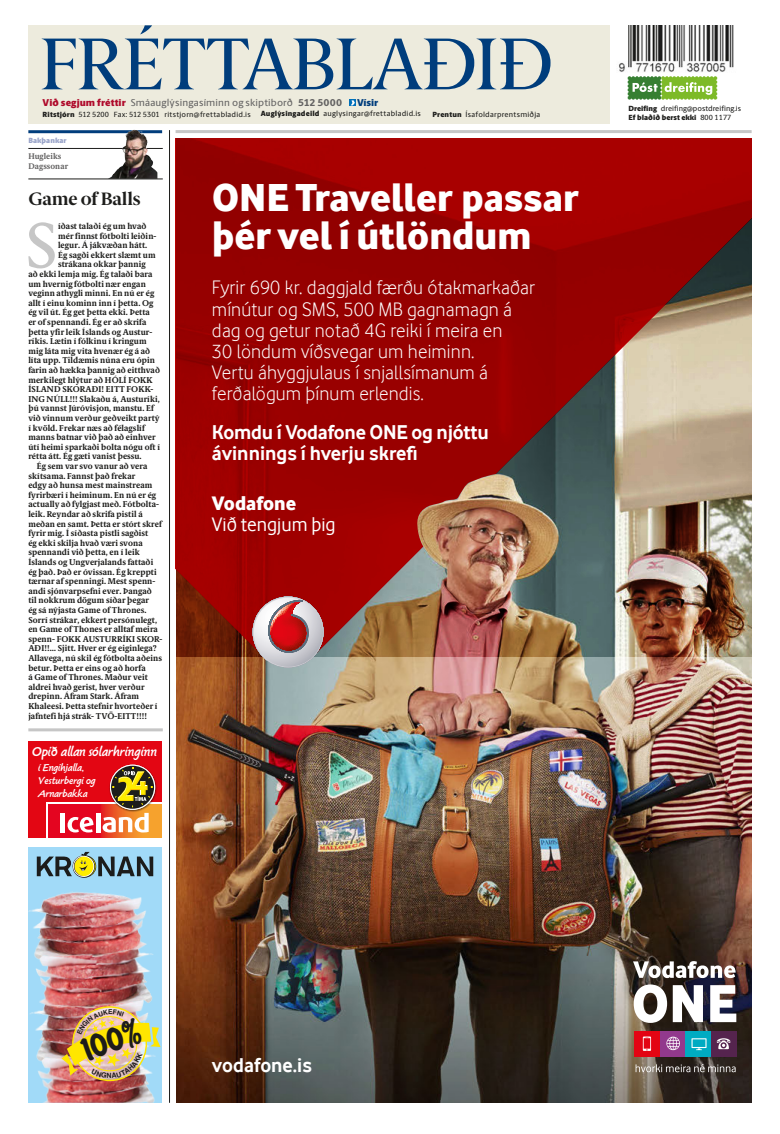
<style>
.page{position:relative;width:780px;height:1134px;background:#fff}
.page>*{position:absolute;margin:0;border:0;box-sizing:border-box;transform-origin:0 0}
.t1{font:64.2px "Berlingske Serif Tx";color:#c6c6c6}
.t2{font:40.2px/38.2px "Vodafone Ex B";color:#fff}
.t3{font:700 20.6px/21px "Vodafone Rg";letter-spacing:-.01em;color:#fff}
.t4{font:20.1px/21.1px "Vodafone Lt";letter-spacing:.01em;color:#fff}
.t5{font:20.1px "Vodafone Rg";color:#fff}
.t6{font:20.1px "Vodafone Ex B";color:#fff}
.t7{font:700 18px "Berlingske Serif";color:#1d1d1b}
.t8{font:13.2px "Icescript";letter-spacing:.02em;color:#fff}
.t9{font:500 10px "Berlingske Sans";letter-spacing:.01em;color:#646363}
.t10{font:10px/13px "Icescript";color:#fff}
.t11{font:900 10px "Berlingske Sans";letter-spacing:-.015em;color:#003d7c}
.t12{font:700 8.5px "Berlingske Serif Tx";letter-spacing:.01em;color:#1d1d1b}
.t13{font:700 8.2px/9.2px "Berlingske Serif Tx";letter-spacing:.01em;color:#646363}
.t14{font:500 7.5px "Berlingske Sans";letter-spacing:.03em;color:#1d1d1b}
.t15{font:500 7.5px/9.2px "Berlingske Sans";letter-spacing:.005em;color:#1d1d1b}
.t16{font:900 7.5px "Berlingske Sans";letter-spacing:.01em;color:#97a2c8}
.t17{font:700 7.2px "Helvetica";color:#1c1c1b}
.t18{font:700 6.7px "Helvetica";color:#1c1c1b}
.s1{font-weight:900;color:#af0a2b}
.s2{font-weight:800}
.s3{font-weight:900}
</style>
<div class="page">
<div style="left:28px;top:25px;width:582px;height:98px;background:#edebdd"></div>
<svg style="left:42px;top:25px;width:508px;height:64px"></svg>
<svg style="left:627px;top:76px;width:90px;height:23px;background:#83b658"></svg>
<img style="left:619px;top:26px;width:115px;height:46px">
<div style="left:349px;top:99px;width:7px;height:7px;background:#0070ba"></div>
<svg style="left:351px;top:100px;width:4px;height:5px"></svg>
<hr style="left:28px;top:728px;width:135px;height:3px;background:#c6c6c6">
<hr style="left:169px;top:130px;width:1px;height:973px;background:#1d1d1b">
<hr style="left:175px;top:130px;width:576px;height:3px;background:#c6c6c6">
<div style="left:28px;top:848px;width:134px;height:255px;background:#a1daf8"></div>
<svg style="left:37px;top:852px;width:116px;height:26px"></svg>
<img style="left:38px;top:1068px;width:117px;height:35px">
<img style="left:30px;top:1011px;width:31px;height:57px">
<img style="left:36px;top:966px;width:116px;height:45px">
<img style="left:28px;top:891px;width:126px;height:75px">
<img style="left:176px;top:656px;width:575px;height:447px">
<svg style="left:175px;top:139px;width:576px;height:517px;background:#992620"></svg>
<svg style="left:254px;top:598px;width:69px;height:69px"></svg>
<svg style="left:269px;top:600px;width:40px;height:54px;background:#c45e63"></svg>
<svg style="left:635px;top:1064px;width:100px;height:8px"></svg>
<svg style="left:633px;top:961px;width:102px;height:17px"></svg>
<svg style="left:633px;top:984px;width:70px;height:39px"></svg>
<svg style="left:710px;top:985px;width:26px;height:37px"></svg>
<div style="left:634px;top:1031px;width:26px;height:25px;background:#e30413"></div>
<div style="left:660px;top:1031px;width:25px;height:25px;background:#92398d"></div>
<div style="left:685px;top:1031px;width:25px;height:25px;background:#00abc2"></div>
<div style="left:710px;top:1031px;width:26px;height:25px;background:#55244e"></div>
<svg style="left:642px;top:1036px;width:9px;height:15px"></svg>
<svg style="left:716px;top:1038px;width:14px;height:11px"></svg>
<svg style="left:666px;top:1037px;width:14px;height:13px"></svg>
<svg style="left:691px;top:1038px;width:15px;height:12px"></svg>
<img style="left:416px;top:474px;width:146px;height:141px">
<div style="left:28px;top:741px;width:133px;height:97px;background:#e30613"></div>
<div style="left:46px;top:802px;width:115px;height:36px;background:#fff"></div>
<svg style="left:48px;top:804px;width:113px;height:34px;background:#e9392a"></svg>
<svg style="left:67px;top:817px;width:26px;height:15px"></svg>
<hr style="left:96px;top:813px;width:4px;height:19px;background:#fff">
<hr style="left:61px;top:813px;width:4px;height:19px;background:#fff">
<svg style="left:103px;top:813px;width:46px;height:19px"></svg>
<img style="left:109px;top:764px;width:49px;height:48px">
<svg style="left:110px;top:765px;width:45px;height:45px"></svg>
<svg style="left:111px;top:766px;width:43px;height:43px"></svg>
<svg style="left:112px;top:767px;width:41px;height:40px;background:#836e2d"></svg>
<hr style="left:28px;top:130px;width:134px;height:3px;background:#003d7c">
<hr style="left:28px;top:148px;width:135px;height:1px;background:#1d1d1b">
<svg style="left:124px;top:130px;width:10px;height:4px"></svg>
<hr style="left:28px;top:179px;width:135px;height:1px;background:#1d1d1b">
<img style="left:61px;top:1003px;width:99px;height:81px">
<p class="t9" style="left:43px;top:95px;width:301px"><span class="s1">Við segjum fréttir</span> Smáauglýsingasíminn og skiptiborð <span class="s2">512 5000</span></p>
<p class="t11" style="left:357px;top:95px;width:22px">Vísir</p>
<p class="t14" style="left:43px;top:108px;width:210px"><span class="s3">Ritstjórn</span> 512 5200 Fax: 512 5301 ritstjorn@frettabladid.is</p>
<p class="t14" style="left:261px;top:107px;width:161px"><span class="s3">Auglýsingadeild</span> auglysingar@frettabladid.is</p>
<p class="t14" style="left:432px;top:108px;width:109px"><span class="s3">Prentun</span> Ísafoldarprentsmiðja</p>
<p class="t16" style="left:28px;top:135px;width:40px">Bakþankar</p>
<p class="t13" style="left:28px;top:152px;width:41px">Hugleiks<br>Dagssonar</p>
<h3 class="t7" style="left:28px;top:184px;width:114px">Game of Balls</h3>
<h1 class="t1" style="left:25px;top:200px;width:34px">S</h1>
<p class="t12" style="left:58px;top:220px;width:90px">íðast talaði ég um hvað</p>
<p class="t12" style="left:58px;top:230px;width:100px">mér finnst fótbolti leiðin-</p>
<p class="t12" style="left:58px;top:239px;width:91px">legur. Á jákvæðan hátt.</p>
<p class="t12" style="left:58px;top:249px;width:99px">Ég sagði ekkert slæmt um</p>
<p class="t12" style="left:58px;top:258px;width:89px">strákana okkar þannig</p>
<p class="t12" style="left:28px;top:268px;width:125px">að ekki lemja mig. Ég talaði bara</p>
<p class="t12" style="left:28px;top:278px;width:119px">um hvernig fótbolti nær engan</p>
<p class="t12" style="left:28px;top:287px;width:127px">veginn athygli minni. En nú er ég</p>
<p class="t12" style="left:28px;top:297px;width:127px">allt í einu kominn inn í þetta. Og</p>
<p class="t12" style="left:28px;top:306px;width:123px">ég vil út. Ég get þetta ekki. Þetta</p>
<p class="t12" style="left:28px;top:316px;width:120px">er of spennandi. Ég er að skrifa</p>
<p class="t12" style="left:28px;top:326px;width:126px">þetta yfir leik Íslands og Austur-</p>
<p class="t12" style="left:28px;top:335px;width:120px">ríkis. Lætin í fólkinu í kringum</p>
<p class="t12" style="left:28px;top:345px;width:123px">mig láta mig vita hvenær ég á að</p>
<p class="t12" style="left:28px;top:354px;width:128px">líta upp. Tildæmis núna eru ópin</p>
<p class="t12" style="left:28px;top:364px;width:133px">farin að hækka þannig að eitthvað</p>
<p class="t12" style="left:28px;top:374px;width:126px">merkilegt hlýtur að HÓLÍ FOKK</p>
<p class="t12" style="left:28px;top:383px;width:127px">ÍSLAND SKORAÐI! EITT FOKK-</p>
<p class="t12" style="left:28px;top:393px;width:133px">ING NÚLL!!! Slakaðu á, Austuríki,</p>
<p class="t12" style="left:28px;top:402px;width:127px">þú vannst Júróvisjon, manstu. Ef</p>
<p class="t12" style="left:28px;top:412px;width:133px">við vinnum verður geðveikt partý</p>
<p class="t12" style="left:28px;top:422px;width:118px">í kvöld. Frekar næs að félagslíf</p>
<p class="t12" style="left:28px;top:431px;width:129px">manns batnar við það að einhver</p>
<p class="t12" style="left:28px;top:441px;width:133px">útí heimi sparkaði bolta nógu oft í</p>
<p class="t12" style="left:28px;top:450px;width:115px">rétta átt. Ég gæti vanist þessu.</p>
<p class="t12" style="left:37px;top:460px;width:112px">Ég sem var svo vanur að vera</p>
<p class="t12" style="left:28px;top:470px;width:108px">skítsama. Fannst það frekar</p>
<p class="t12" style="left:28px;top:479px;width:125px">edgy að hunsa mest mainstream</p>
<p class="t12" style="left:28px;top:489px;width:129px">fyrirbæri í heiminum. En nú er ég</p>
<p class="t12" style="left:28px;top:498px;width:132px">actually að fylgjast með. Fótbolta-</p>
<p class="t12" style="left:28px;top:508px;width:116px">leik. Reyndar að skrifa pistil á</p>
<p class="t12" style="left:28px;top:518px;width:135px">meðan en samt. Þetta er stórt skref</p>
<p class="t12" style="left:28px;top:527px;width:121px">fyrir mig. Í síðasta pistli sagðist</p>
<p class="t12" style="left:28px;top:537px;width:116px">ég ekki skilja hvað væri svona</p>
<p class="t12" style="left:28px;top:546px;width:113px">spennandi við þetta, en í leik</p>
<p class="t12" style="left:28px;top:556px;width:126px">Íslands og Ungverjalands fattaði</p>
<p class="t12" style="left:28px;top:565px;width:130px">ég það. Það er óvissan. Ég kreppti</p>
<p class="t12" style="left:28px;top:575px;width:129px">tærnar af spenningi. Mest spenn-</p>
<p class="t12" style="left:28px;top:585px;width:125px">andi sjónvarpsefni ever. Þangað</p>
<p class="t12" style="left:28px;top:594px;width:122px">til nokkrum dögum síðar þegar</p>
<p class="t12" style="left:28px;top:604px;width:120px">ég sá nýjasta Game of Thrones.</p>
<p class="t12" style="left:28px;top:613px;width:130px">Sorrí strákar, ekkert persónulegt,</p>
<p class="t12" style="left:28px;top:623px;width:131px">en Game of Thones er alltaf meira</p>
<p class="t12" style="left:28px;top:633px;width:136px">spenn- FOKK AUSTURRÍKI SKOR-</p>
<p class="t12" style="left:28px;top:642px;width:130px">AÐI!!… Sjitt. Hver er ég eiginlega?</p>
<p class="t12" style="left:28px;top:652px;width:135px">Allavega, nú skil ég fótbolta aðeins</p>
<p class="t12" style="left:28px;top:661px;width:119px">betur. Þetta er eins og að horfa</p>
<p class="t12" style="left:28px;top:671px;width:121px">á Game of Thrones. Maður veit</p>
<p class="t12" style="left:28px;top:681px;width:118px">aldrei hvað gerist, hver verður</p>
<p class="t12" style="left:28px;top:690px;width:112px">drepinn. Áfram Stark. Áfram</p>
<p class="t12" style="left:28px;top:700px;width:131px">Khaleesi. Þetta stefnir hvorteðer í</p>
<p class="t12" style="left:28px;top:709px;width:120px">jafntefi hjá strák- TVÖ-EITT!!!!</p>
<h3 class="t8" style="left:32px;top:743px;width:126px">Opið allan sólarhringinn</h3>
<p class="t10" style="left:38px;top:761px;width:59px">í Engihjalla,<br>Vesturbergi og<br>Arnarbakka</p>
<h2 class="t2" style="left:212px;top:177px;width:368px">ONE Traveller passar þér vel í útlöndum</h2>
<h3 class="t4" style="left:212px;top:277px;width:324px">Fyrir 690 kr. daggjald færðu ótakmarkaðar mínútur og SMS, 500 MB gagnamagn á dag og getur notað 4G reiki í meira en<br>30 löndum víðsvegar um heiminn.<br>Vertu áhyggjulaus í snjallsímanum á ferðalögum þínum erlendis.</h3>
<h3 class="t3" style="left:212px;top:421px;width:278px">Komdu í Vodafone ONE og njóttu ávinnings í hverju skrefi</h3>
<h3 class="t6" style="left:212px;top:491px;width:86px">Vodafone</h3>
<h3 class="t5" style="left:212px;top:513px;width:125px">Við tengjum þig</h3>
<p class="t15" style="left:628px;top:103px;width:114px"><span class="s3">Dreifing</span> dreifing@postdreifing.is<br><span class="s3">Ef blaðið berst ekki</span> 800 1177</p>
<p class="t18" style="left:108px;top:1007px;width:6px">E</p>
<p class="t17" style="left:107px;top:1070px;width:7px">N</p>
<h3 class="t3" style="left:212px;top:1054px;width:101px">vodafone.is</h3>
</div>
